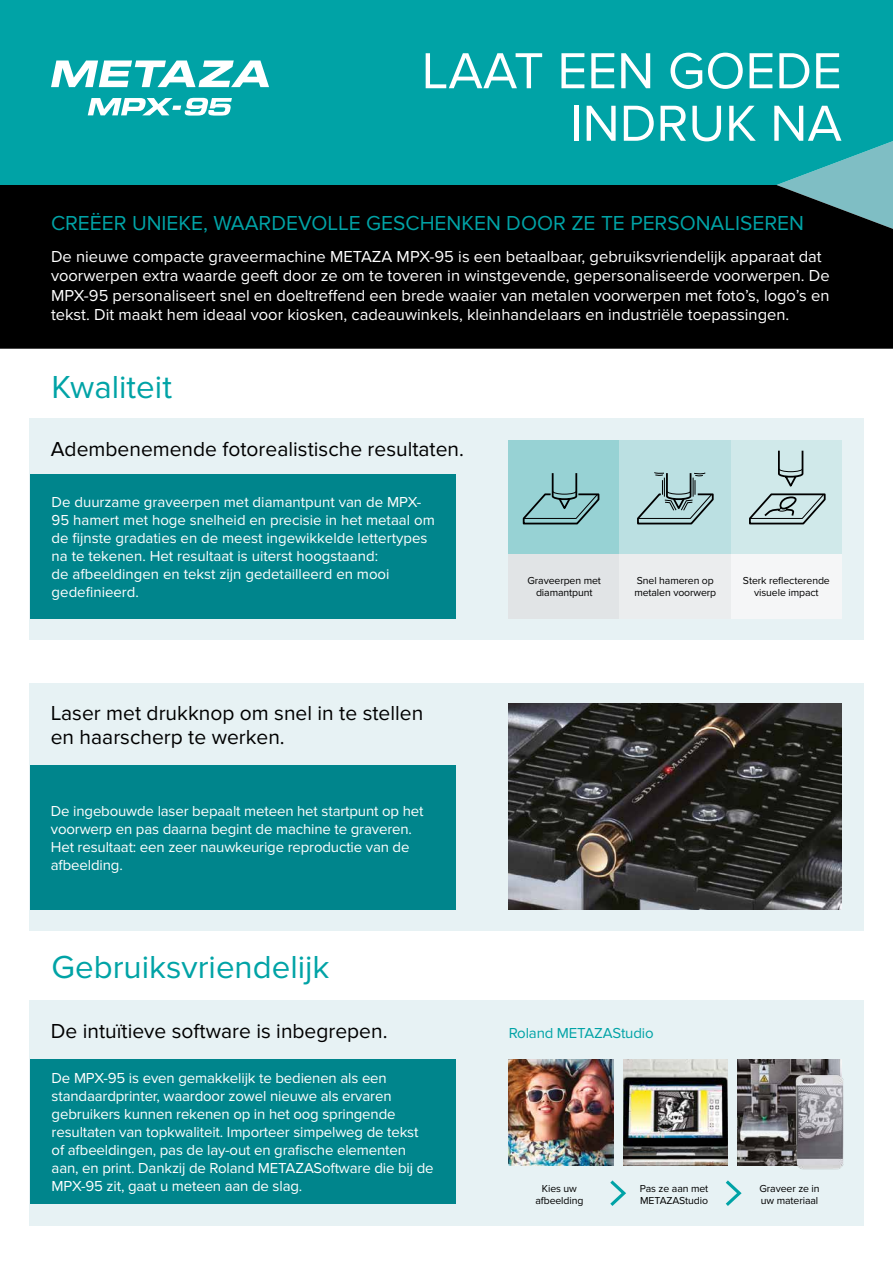
<style>
.page{position:relative;width:893px;height:1263px;background:#fff}
.page>*{position:absolute;margin:0;border:0;box-sizing:border-box;transform-origin:0 0}
.t1{font:52.5px/52.5px "Proxima Nova";color:#fff;text-align:right}
.t2{font:33px "Proxima Nova";color:#00a3a6}
.t3{font:21px/24px "Proxima Nova";color:#000}
.t4{font:21px "Proxima Nova";color:#00a3a6}
.t5{font:16.5px/19.5px "Proxima Nova";color:#fff}
.t6{font:15px/18px "Proxima Nova";letter-spacing:-.01em;color:#fff}
.t7{font:15px "Proxima Nova";letter-spacing:-.01em;color:#00a3a6}
.t8{font:10.5px/12px "Proxima Nova";letter-spacing:-.01em;color:#000;text-align:center}
</style>
<div class="page">
<div style="left:30px;top:419px;width:834px;height:221px;background:#e7f2f4"></div>
<div style="left:30px;top:683px;width:834px;height:247px;background:#e7f2f4"></div>
<div style="left:30px;top:1001px;width:834px;height:225px;background:#e7f2f4"></div>
<div style="left:0;top:0;width:893px;height:185px;background:#00a3a6"></div>
<div style="left:0;top:185px;width:893px;height:164px;background:#000"></div>
<svg style="left:51px;top:60px;width:218px;height:27px"></svg>
<svg style="left:88px;top:98px;width:144px;height:18px"></svg>
<div style="left:30px;top:765px;width:425px;height:144px;background:#00858c"></div>
<img style="left:509px;top:703px;width:332px;height:206px">
<div style="left:30px;top:474px;width:425px;height:144px;background:#00858c"></div>
<div style="left:731px;top:440px;width:111px;height:113px;background:#d0e9ea"></div>
<div style="left:731px;top:553px;width:111px;height:65px;background:#f5f6f7"></div>
<svg style="left:749px;top:450px;width:77px;height:75px"></svg>
<div style="left:509px;top:440px;width:111px;height:113px;background:#97d2d4"></div>
<div style="left:509px;top:553px;width:111px;height:65px;background:#e1e4e6"></div>
<div style="left:620px;top:440px;width:111px;height:113px;background:#bbe0e2"></div>
<div style="left:620px;top:553px;width:111px;height:65px;background:#ebedee"></div>
<svg style="left:522px;top:473px;width:78px;height:52px"></svg>
<svg style="left:637px;top:472px;width:77px;height:53px"></svg>
<div style="left:30px;top:1059px;width:425px;height:144px;background:#00858c"></div>
<img style="left:509px;top:1059px;width:104px;height:106px">
<img style="left:623px;top:1059px;width:105px;height:106px">
<img style="left:737px;top:1059px;width:105px;height:106px">
<img style="left:787px;top:1072px;width:57px;height:98px">
<svg style="left:610px;top:1180px;width:16px;height:26px"></svg>
<svg style="left:726px;top:1180px;width:16px;height:26px"></svg>
<h1 class="t1" style="left:422px;top:45px;width:422px">LAAT EEN GOEDE<br>INDRUK NA</h1>
<h3 class="t4" style="left:51px;top:211px;width:754px">CREËER UNIEKE, WAARDEVOLLE GESCHENKEN DOOR ZE TE PERSONALISEREN</h3>
<p class="t5" style="left:51px;top:247px;width:780px">De nieuwe compacte graveermachine METAZA MPX-95 is een betaalbaar, gebruiksvriendelijk apparaat dat voorwerpen extra waarde geeft door ze om te toveren in winstgevende, gepersonaliseerde voorwerpen. De MPX-95 personaliseert snel en doeltreffend een brede waaier van metalen voorwerpen met foto’s, logo’s en tekst. Dit maakt hem ideaal voor kiosken, cadeauwinkels, kleinhandelaars en industriële toepassingen.</p>
<h2 class="t2" style="left:52px;top:368px;width:122px">Kwaliteit</h2>
<h3 class="t3" style="left:51px;top:438px;width:415px">Adembenemende fotorealistische resultaten.</h3>
<p class="t6" style="left:52px;top:494px;width:385px">De duurzame graveerpen met diamantpunt van de MPX-95 hamert met hoge snelheid en precisie in het metaal om de fijnste gradaties en de meest ingewikkelde lettertypes na te tekenen. Het resultaat is uiterst hoogstaand:<br>de afbeeldingen en tekst zijn gedetailleerd en mooi gedefinieerd.</p>
<h3 class="t3" style="left:51px;top:701px;width:374px">Laser met drukknop om snel in te stellen en haarscherp te werken.</h3>
<p class="t6" style="left:51px;top:803px;width:374px">De ingebouwde laser bepaalt meteen het startpunt op het voorwerp en pas daarna begint de machine te graveren.<br>Het resultaat: een zeer nauwkeurige reproductie van de afbeelding.</p>
<h2 class="t2" style="left:52px;top:948px;width:279px">Gebruiksvriendelijk</h2>
<h3 class="t3" style="left:51px;top:1019px;width:338px">De intuïtieve software is inbegrepen.</h3>
<p class="t6" style="left:52px;top:1069px;width:383px">De MPX-95 is even gemakkelijk te bedienen als een standaardprinter, waardoor zowel nieuwe als ervaren gebruikers kunnen rekenen op in het oog springende resultaten van topkwaliteit. Importeer simpelweg de tekst of afbeeldingen, pas de lay-out en grafische elementen aan, en print. Dankzij de Roland METAZASoftware die bij de MPX-95 zit, gaat u meteen aan de slag.</p>
<p class="t8" style="left:528px;top:575px;width:75px">Graveerpen met diamantpunt</p>
<p class="t8" style="left:743px;top:575px;width:88px">Sterk reflecterende visuele impact</p>
<p class="t8" style="left:634px;top:575px;width:83px;text-align:left">Snel hameren op metalen voorwerp</p>
<p class="t7" style="left:509px;top:1024px;width:146px">Roland METAZAStudio</p>
<p class="t8" style="left:535px;top:1182px;width:50px">Kies uw afbeelding</p>
<p class="t8" style="left:640px;top:1182px;width:70px;text-align:left">Pas ze aan met<br>METAZAStudio</p>
<p class="t8" style="left:759px;top:1182px;width:62px;text-align:left">Graveer ze in uw materiaal</p>
</div>
